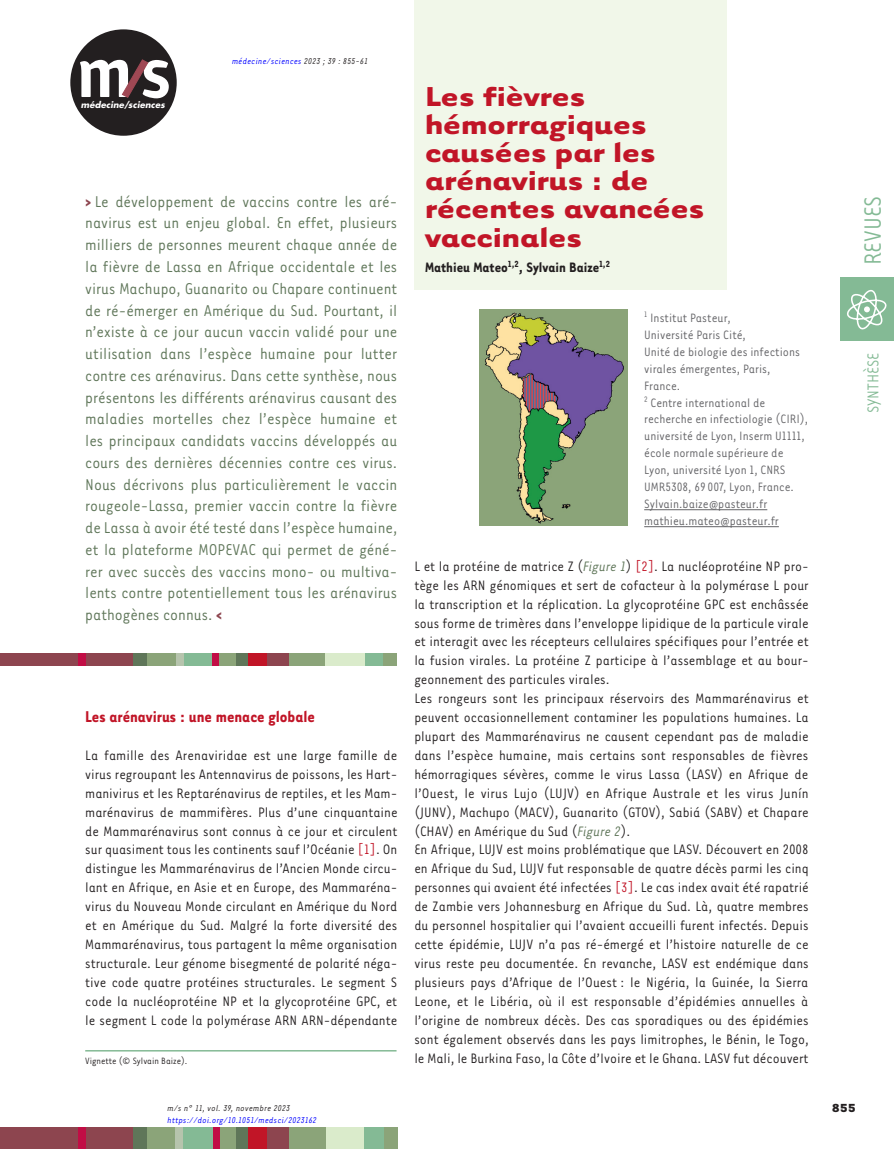
<style>
.page{position:relative;width:894px;height:1149px;background:#fff}
.page>*{position:absolute;margin:0;border:0;box-sizing:border-box;transform-origin:0 0}
.t1{font:700 31.5px/28.2px "Tarzana Wide OT";color:#c11527}
.t2{font:27px "Tarzana Nar OT";color:#84ba95}
.t3{font:18px/21.8px "Tarzana Nar OT";color:#5f7659;text-align:justify}
.t4{font:700 18px "Tarzana Nar OT";color:#c11527}
.t5{font:18px "Tarzana Nar OT";color:#84ba95}
.t6{font:15.75px/18.9px "Tarzana Nar OT";color:#231f20}
.t7{font:700 15.75px "Tarzana Nar OT";color:#231f20}
.t8{font:13.95px/17px "Tarzana Nar OT";color:#636366}
.t9{font:700 13.5px "Tarzana Wide OT";color:#231f20}
.t10{font:10.5px "Tarzana Nar OT";color:#231f20}
.t11{font:italic 9.75px "Tarzana Nar OT";letter-spacing:.025em;color:#00f}
.t12{font:italic 9.75px "Tarzana Nar OT";letter-spacing:.025em;color:#231f20}
.t13{font:italic 700 8.55px "Futura";letter-spacing:.01em;color:#fff}
.s1{color:#231f20}
.s2{font-weight:700;color:#8d454f}
.s3{color:#c11527}
.s4{font-style:italic;color:#5f7659}
</style>
<div class="page">
<div style="left:0;top:1127px;width:134px;height:21px;background:#8d454f"></div>
<div style="left:235px;top:1127px;width:13px;height:21px;background:#5f7659"></div>
<div style="left:78px;top:1127px;width:7px;height:21px;background:#c10d45"></div>
<div style="left:133px;top:1127px;width:22px;height:21px;background:#5f7659"></div>
<div style="left:147px;top:1127px;width:30px;height:21px;background:#8ba479"></div>
<div style="left:175px;top:1127px;width:9px;height:21px;background:#b6c4ad"></div>
<div style="left:183px;top:1127px;width:30px;height:21px;background:#84ba95"></div>
<div style="left:217px;top:1127px;width:19px;height:21px;background:#8ba479"></div>
<div style="left:213px;top:1127px;width:6px;height:21px;background:#c10d45"></div>
<div style="left:248px;top:1127px;width:27px;height:21px;background:#c11527"></div>
<div style="left:287px;top:1127px;width:39px;height:21px;background:#8ba479"></div>
<div style="left:267px;top:1127px;width:21px;height:21px;background:#8d454f"></div>
<div style="left:326px;top:1127px;width:38px;height:21px;background:#daebcb"></div>
<div style="left:364px;top:1127px;width:20px;height:21px;background:#84ba95"></div>
<div style="left:383px;top:1127px;width:14px;height:21px;background:#8ba479"></div>
<div style="left:840px;top:277px;width:53px;height:63px;background:#84ba95"></div>
<svg style="left:847px;top:290px;width:39px;height:39px"></svg>
<div style="left:70px;top:29px;width:107px;height:107px;background:#231f20;border-radius:50%"></div>
<svg style="left:80px;top:60px;width:89px;height:38px"></svg>
<div style="left:414px;top:0;width:312px;height:290px;background:#f1f7e9"></div>
<div style="left:0;top:652px;width:134px;height:13px;background:#8d454f"></div>
<div style="left:133px;top:652px;width:17px;height:13px;background:#5f7659"></div>
<div style="left:235px;top:652px;width:13px;height:13px;background:#5f7659"></div>
<div style="left:147px;top:652px;width:29px;height:13px;background:#8ba479"></div>
<div style="left:181px;top:652px;width:32px;height:13px;background:#84ba95"></div>
<div style="left:364px;top:652px;width:20px;height:13px;background:#84ba95"></div>
<div style="left:217px;top:652px;width:19px;height:13px;background:#8ba479"></div>
<div style="left:383px;top:652px;width:14px;height:13px;background:#8ba479"></div>
<div style="left:287px;top:652px;width:38px;height:13px;background:#8ba479"></div>
<div style="left:325px;top:652px;width:39px;height:13px;background:#daebcb"></div>
<div style="left:176px;top:652px;width:7px;height:13px;background:#b6c4ad"></div>
<div style="left:78px;top:652px;width:7px;height:13px;background:#c10d45"></div>
<div style="left:213px;top:652px;width:6px;height:13px;background:#c10d45"></div>
<div style="left:248px;top:652px;width:27px;height:13px;background:#c11527"></div>
<div style="left:267px;top:652px;width:21px;height:13px;background:#8d454f"></div>
<hr style="left:644px;top:509px;width:123px;height:1px;background:#636366">
<hr style="left:644px;top:526px;width:134px;height:1px;background:#636366">
<img style="left:479px;top:310px;width:148px;height:215px">
<hr style="left:85px;top:1049px;width:311px;height:2px;background:#84ba95">
<p class="t13" style="left:81px;top:99px;width:85px">médecine/sciences</p>
<p class="t11" style="left:232px;top:55px;width:137px">médecine/sciences <span class="s1">2023 ; 39 : 855-61</span></p>
<p class="t3" style="left:85px;top:190px;width:313px"><span class="s2">&gt;</span> Le développement de vaccins contre les aré- navirus est un enjeu global. En effet, plusieurs milliers de personnes meurent chaque année de la fièvre de Lassa en Afrique occidentale et les virus Machupo, Guanarito ou Chapare continuent de ré-émerger en Amérique du Sud. Pourtant, il n’existe à ce jour aucun vaccin validé pour une utilisation dans l’espèce humaine pour lutter contre ces arénavirus. Dans cette synthèse, nous présentons les différents arénavirus causant des maladies mortelles chez l’espèce humaine et les principaux candidats vaccins développés au cours des dernières décennies contre ces virus.<br>Nous décrivons plus particulièrement le vaccin rougeole-Lassa, premier vaccin contre la fièvre de Lassa à avoir été testé dans l’espèce humaine, et la plateforme MOPEVAC qui permet de géné- rer avec succès des vaccins mono- ou multiva&shy;lents contre potentiellement tous les arénavirus pathogènes connus. <span class="s2">&lt;</span></p>
<p class="t4" style="left:85px;top:705px;width:231px">Les arénavirus : une menace globale</p>
<p class="t6" style="left:85px;top:745px;width:314px;text-align:justify">La famille des Arenaviridae est une large famille de virus regroupant les Antennavirus de poissons, les Hart&shy;manivirus et les Reptarénavirus de reptiles, et les Mam&shy;marénavirus de mammifères. Plus d’une cinquantaine de Mammarénavirus sont connus à ce jour et circulent sur quasiment tous les continents sauf l’Océanie <span class="s3">[1]</span>. On distingue les Mammarénavirus de l’Ancien Monde circu&shy;lant en Afrique, en Asie et en Europe, des Mammaréna&shy;virus du Nouveau Monde circulant en Amérique du Nord et en Amérique du Sud. Malgré la forte diversité des Mammarénavirus, tous partagent la même organisation structurale. Leur génome bisegmenté de polarité néga&shy;tive code quatre protéines structurales. Le segment S code la nucléoprotéine NP et la glycoprotéine GPC, et le segment L code la polymérase ARN ARN-dépendante</p>
<p class="t10" style="left:85px;top:1054px;width:104px">Vignette (© Sylvain Baize).</p>
<p class="t12" style="left:167px;top:1102px;width:124px">m/s n° 11, vol. 39, novembre 2023</p>
<p class="t11" style="left:167px;top:1114px;width:151px">https://doi.org/10.1051/medsci/2023162</p>
<h1 class="t1" style="left:425px;top:80px;width:281px">Les fièvres hémorragiques causées par les arénavirus : de récentes avancées vaccinales</h1>
<p class="t7" style="left:425px;top:257px;width:186px">Mathieu Mateo<sup>1,2</sup>, Sylvain Baize<sup>1,2</sup></p>
<p class="t8" style="left:644px;top:308px;width:165px"><sup>1</sup> Institut Pasteur,<br>Université Paris Cité,<br>Unité de biologie des infections virales émergentes, Paris,<br>France.<br><sup>2</sup> Centre international de recherche en infectiologie (CIRI), université de Lyon, Inserm U1111, école normale supérieure de<br>Lyon, université Lyon 1, CNRS<br>UMR5308, 69 007, Lyon, France.<br>Sylvain.baize@pasteur.fr mathieu.mateo@pasteur.fr</p>
<p class="t6" style="left:414px;top:556px;width:396px">L et la protéine de matrice Z (<span class="s4">Figure 1</span>) <span class="s3">[2]</span>. La nucléoprotéine NP pro&shy;tège les ARN génomiques et sert de cofacteur à la polymérase L pour la transcription et la réplication. La glycoprotéine GPC est enchâssée sous forme de trimères dans l’enveloppe lipidique de la particule virale et interagit avec les récepteurs cellulaires spécifiques pour l’entrée et la fusion virales. La protéine Z participe à l’assemblage et au bour&shy;geonnement des particules virales.<br>Les rongeurs sont les principaux réservoirs des Mammarénavirus et peuvent occasionnellement contaminer les populations humaines. La plupart des Mammarénavirus ne causent cependant pas de maladie dans l’espèce humaine, mais certains sont responsables de fièvres hémorragiques sévères, comme le virus Lassa (LASV) en Afrique de l’Ouest, le virus Lujo (LUJV) en Afrique Australe et les virus Junín (JUNV), Machupo (MACV), Guanarito (GTOV), Sabiá (SABV) et Chapare (CHAV) en Amérique du Sud (<span class="s4">Figure 2</span>).<br>En Afrique, LUJV est moins problématique que LASV. Découvert en 2008 en Afrique du Sud, LUJV fut responsable de quatre décès parmi les cinq personnes qui avaient été infectées <span class="s3">[3]</span>. Le cas index avait été rapatrié de Zambie vers Johannesburg en Afrique du Sud. Là, quatre membres du personnel hospitalier qui l’avaient accueilli furent infectés. Depuis cette épidémie, LUJV n’a pas ré-émergé et l’histoire naturelle de ce virus reste peu documentée. En revanche, LASV est endémique dans plusieurs pays d’Afrique de l’Ouest : le Nigéria, la Guinée, la Sierra Leone, et le Libéria, où il est responsable d’épidémies annuelles à l’origine de nombreux décès. Des cas sporadiques ou des épidémies sont également observés dans les pays limitrophes, le Bénin, le Togo, le Mali, le Burkina Faso, la Côte d’Ivoire et le Ghana. LASV fut découvert</p>
<h2 class="t2" style="left:856px;top:265px;width:71px;rotate:-90deg">REVUES</h2>
<p class="t5" style="left:861px;top:413px;width:62px;rotate:-90deg">SYNTHÈSE</p>
<p class="t9" style="left:831px;top:1098px;width:26px">855</p>
</div>
